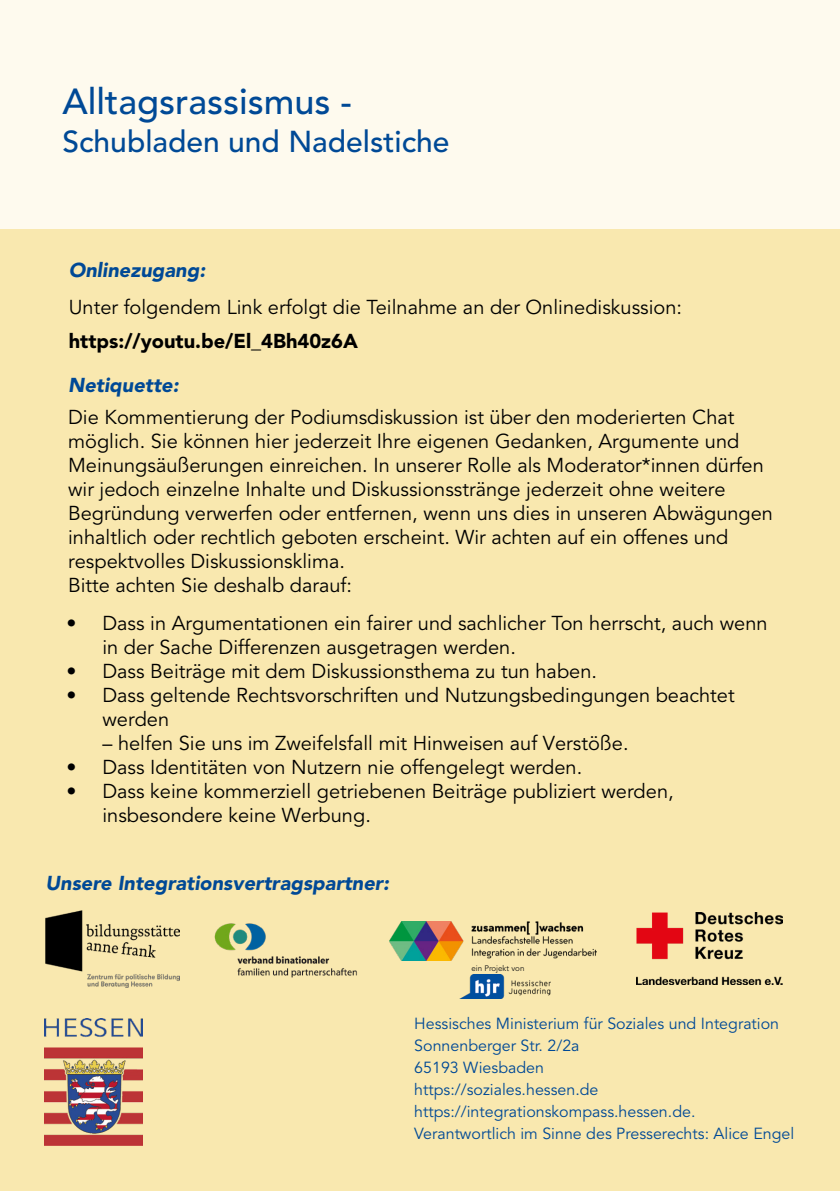
<style>
.page{position:relative;width:840px;height:1191px;background:#fff}
.page>*{position:absolute;margin:0;border:0;box-sizing:border-box;transform-origin:0 0}
.t1{font:500 36px "Avenir LT Std";color:#004996}
.t2{font:500 30px "Avenir LT Std";color:#004996}
.t3{font:20px/24px "Avenir LT Std";color:#000}
.t4{font:italic 900 20px "Avenir LT Std";color:#004996}
.t5{font:900 20px "Avenir LT Std";color:#000}
.t6{font:16px/22px "Avenir LT Std";color:#004996}
.t7{font:8px "Avenir LT Std";color:#131313}
</style>
<div class="page">
<div style="left:0;top:226px;width:839px;height:965px;background:#f9e8af"></div>
<div style="left:0;top:0;width:839px;height:228px;background:#fefaee"></div>
<img style="left:45px;top:911px;width:134px;height:77px">
<img style="left:389px;top:921px;width:207px;height:40px">
<img style="left:636px;top:912px;width:145px;height:72px">
<img style="left:215px;top:923px;width:142px;height:54px">
<img style="left:461px;top:974px;width:89px;height:24px">
<img style="left:45px;top:1018px;width:97px;height:127px">
<h1 class="t1" style="left:62px;top:80px;width:291px">Alltagsrassismus -</h1>
<h2 class="t2" style="left:62px;top:124px;width:388px">Schubladen und Nadelstiche</h2>
<p class="t4" style="left:69px;top:258px;width:138px">Onlinezugang:</p>
<p class="t3" style="left:69px;top:295px;width:614px">Unter folgendem Link erfolgt die Teilnahme an der Onlinediskussion:</p>
<p class="t5" style="left:69px;top:329px;width:290px">https://youtu.be/El_4Bh40z6A</p>
<p class="t4" style="left:68px;top:373px;width:112px">Netiquette:</p>
<p class="t3" style="left:68px;top:406px;width:706px">Die Kommentierung der Podiumsdiskussion ist über den moderierten Chat möglich. Sie können hier jederzeit Ihre eigenen Gedanken, Argumente und Meinungsäußerungen einreichen. In unserer Rolle als Moderator*innen dürfen wir jedoch einzelne Inhalte und Diskussionsstränge jederzeit ohne weitere Begründung verwerfen oder entfernen, wenn uns dies in unseren Abwägungen inhaltlich oder rechtlich geboten erscheint. Wir achten auf ein offenes und respektvolles Diskussionsklima.<br>Bitte achten Sie deshalb darauf:</p>
<p class="t3" style="left:102px;top:611px;width:666px;text-indent:-36px">• Dass in Argumentationen ein fairer und sachlicher Ton herrscht, auch wenn in der Sache Differenzen ausgetragen werden.</p>
<p class="t3" style="left:66px;top:659px;width:532px">• Dass Beiträge mit dem Diskussionsthema zu tun haben.</p>
<p class="t3" style="left:102px;top:683px;width:633px;text-indent:-36px">• Dass geltende Rechtsvorschriften und Nutzungsbedingungen beachtet werden</p>
<p class="t3" style="left:102px;top:731px;width:527px">– helfen Sie uns im Zweifelsfall mit Hinweisen auf Verstöße.</p>
<p class="t3" style="left:66px;top:755px;width:517px">• Dass Identitäten von Nutzern nie offengelegt werden.</p>
<p class="t3" style="left:102px;top:779px;width:572px;text-indent:-36px">• Dass keine kommerziell getriebenen Beiträge publiziert werden, insbesondere keine Werbung.</p>
<p class="t4" style="left:45px;top:870px;width:345px">Unsere Integrationsvertragspartner:</p>
<p class="t7" style="left:471px;top:963px;width:55px">ein Projekt von</p>
<p class="t6" style="left:414px;top:1013px;width:381px">Hessisches Ministerium für Soziales und Integration Sonnenberger Str. 2/2a<br>65193 Wiesbaden<br>https://soziales.hessen.de https://integrationskompass.hessen.de.<br>Verantwortlich im Sinne des Presserechts: Alice Engel</p>
</div>
